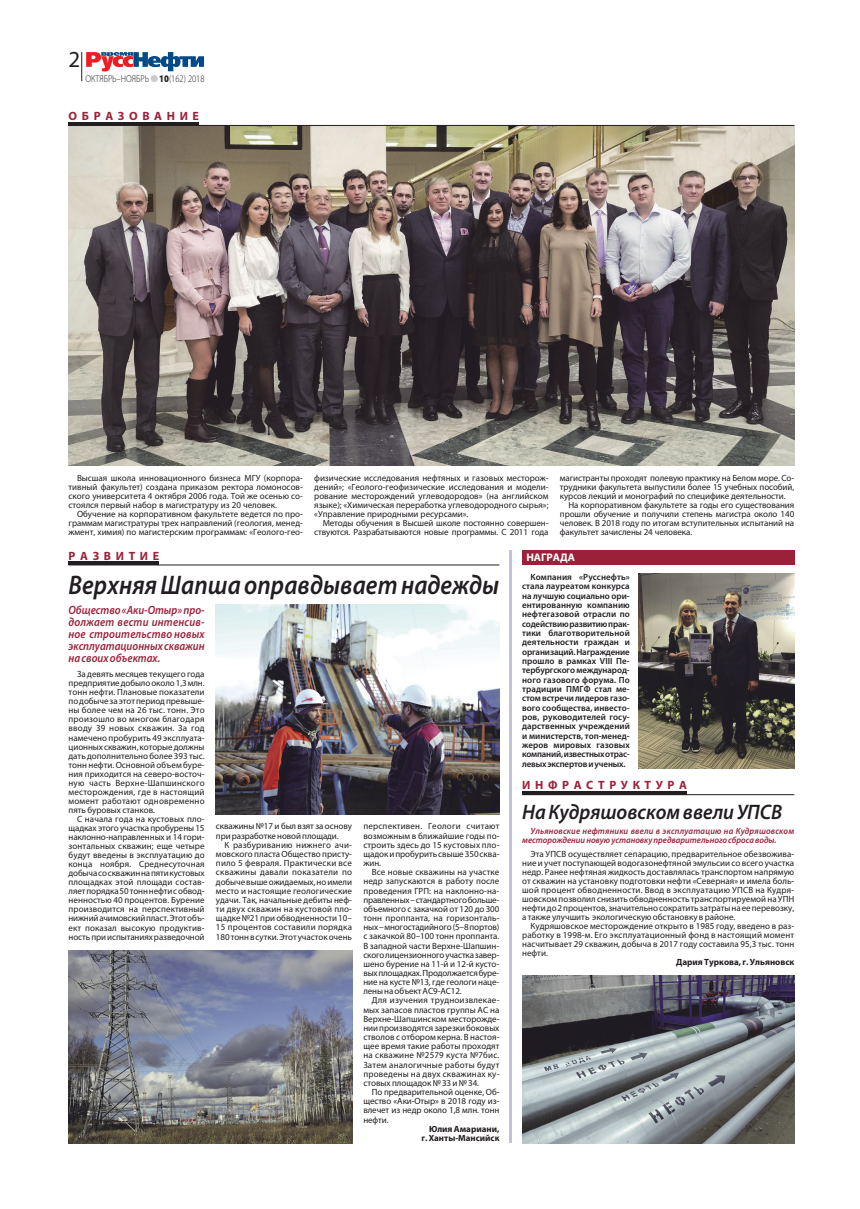
<style>
.page{position:relative;width:860px;height:1209px;background:#fff}
.page>*{position:absolute;margin:0;border:0;box-sizing:border-box;transform-origin:0 0}
.t1{font:italic 600 27px "Myriad Pro";letter-spacing:.005em;color:#211d21;scale:.9 1}
.t2{font:23px "Myriad Pro";color:#211d21}
.t3{font:italic 600 21px "Myriad Pro";color:#211d21;scale:.95 1}
.t4{font:italic 600 12px/12px "Myriad Pro";color:#9b213a;text-align:justify;scale:.9 1}
.t5{font:700 12px "Myriad Pro";letter-spacing:.39em;color:#9b213a}
.t6{font:700 11px "Myriad Pro";color:#fff}
.t7{font:300 10px "Myriad Pro";color:#211d21;scale:.85 1}
.t8{font:9px/9px "Myriad Pro";letter-spacing:-.01em;color:#211d21;text-align:justify}
.t9{font:600 9px/9.3px "Myriad Pro";letter-spacing:-.015em;color:#211d21;text-align:justify}
.t10{font:italic 600 9px/9px "Myriad Pro";color:#9b213a;scale:.95 1}
.t11{font:700 9px/9.2px "Myriad Pro";color:#211d21;text-align:right}
.s1{color:#cbcccf}
.s2{font-weight:900}
</style>
<div class="page">
<img style="left:69px;top:126px;width:725px;height:339px">
<svg style="left:81px;top:52px;width:123px;height:29px"></svg>
<hr style="left:69px;top:125px;width:725px;height:1px;background:#211d21">
<hr style="left:69px;top:122px;width:130px;height:4px;background:#211d21">
<hr style="left:69px;top:565px;width:430px;height:1px;background:#211d21">
<hr style="left:69px;top:561px;width:90px;height:4px;background:#211d21">
<img style="left:216px;top:604px;width:283px;height:210px">
<img style="left:69px;top:950px;width:283px;height:193px">
<hr style="left:509px;top:550px;width:3px;height:593px;background:#c3c3d8">
<img style="left:522px;top:976px;width:272px;height:167px">
<hr style="left:522px;top:794px;width:272px;height:1px;background:#211d21">
<hr style="left:522px;top:791px;width:165px;height:3px;background:#211d21">
<div style="left:522px;top:550px;width:272px;height:15px;background:#9b213a"></div>
<img style="left:638px;top:573px;width:156px;height:196px">
<h2 class="t2" style="left:69px;top:46px;width:13px">2</h2>
<p class="t7" style="left:85px;top:73px;width:142px">ОКТЯБРЬ–НОЯБРЬ<span class="s1">●</span><span class="s2">10</span>(162) 2018</p>
<h3 class="t5" style="left:69px;top:109px;width:132px">ОБРАЗОВАНИЕ</h3>
<p class="t8" style="left:69px;top:473px;width:236px;text-indent:9px">Высшая школа инновационного бизнеса МГУ (корпора&shy;тивный факультет) создана приказом ректора ломоносов&shy;ского университета 4 октября 2006 года. Той же осенью со - стоялся первый набор в магистратуру из 20 человек.</p>
<p class="t8" style="left:69px;top:509px;width:236px;text-indent:9px">Обучение на корпоративном факультете ведется по про&shy;граммам магистратуры трех направлений (геология, ме нед - жмент, химия) по магистерским программам: «Геолого-гео-</p>
<p class="t8" style="left:314px;top:473px;width:236px">физические исследования нефтяных и газовых месторож&shy;дений»; «Геолого-геофизические исследования и модели&shy;рование месторождений углеводородов» (на английском языке); «Химическая переработка углеводородного сырья»; «Управление природными ресурсами».</p>
<p class="t8" style="left:314px;top:518px;width:236px;text-align:right">Методы обучения в Высшей школе постоянно совершен&shy;ствуются. Разрабатываются новые программы. С 2011 года</p>
<p class="t8" style="left:560px;top:473px;width:236px">ма гистранты проходят полевую практику на Белом море. Со -</p>
<p class="t8" style="left:560px;top:482px;width:236px">трудники факультета выпустили более 15 учебных пособий,</p>
<p class="t8" style="left:560px;top:491px;width:227px">курсов лекций и монографий по специфике деятельности.</p>
<p class="t8" style="left:568px;top:500px;width:227px">На корпоративном факультете за годы его существования</p>
<p class="t8" style="left:560px;top:509px;width:236px">прошли обучение и получили степень магистра около 140</p>
<p class="t8" style="left:560px;top:518px;width:236px">человек. В 2018 году по итогам вступительных испытаний на</p>
<p class="t8" style="left:560px;top:527px;width:134px">факультет зачислены 24 человека.</p>
<h3 class="t5" style="left:69px;top:548px;width:92px">РАЗВИТИЕ</h3>
<h1 class="t1" style="left:69px;top:568px;width:480px">Верхняя Шапша оправдывает надежды</h1>
<h3 class="t4" style="left:69px;top:603px;width:153px">Общество «Аки-Отыр» про&shy;должает вести интенсив&shy;ное строительство новых эксплуатационных скважин на своих объектах.</h3>
<p class="t8" style="left:69px;top:669px;width:138px;text-indent:9px">За девять месяцев текущего года предприятие добыло около 1,3 млн. тонн нефти. Плановые показатели по добыче за этот период превыше&shy;ны более чем на 26 тыс. тонн. Это произошло во многом благодаря вводу 39 новых скважин. За год намечено пробурить 49 эксплуата&shy;ционных скважин, которые должны дать дополнительно более 393 тыс. тонн нефти. Основной объем буре&shy;ния приходится на северо-восточ&shy;ную часть Верхне-Шапшинского месторождения, где в настоящий момент работают одновременно пять буровых станков.</p>
<p class="t8" style="left:69px;top:814px;width:138px;text-indent:9px">С начала года на кустовых пло&shy;щадках этого участка пробурены 15 наклонно-направленных и 14 гори&shy;зонтальных скважин; еще четыре будут введены в эксплуатацию до конца ноября. Среднесуточная добыча со скважин на пяти кустовых площадках этой площади состав&shy;ляет порядка 50 тонн нефти с обвод&shy;ненностью 40 процентов. Бурение производится на перспективный нижний ачимовский пласт. Этот объ&shy;ект показал высокую продуктив&shy;ность при испытаниях разведочной</p>
<p class="t8" style="left:216px;top:821px;width:138px">скважины №17 и был взят за основу при разработке новой площади.</p>
<p class="t8" style="left:363px;top:821px;width:138px">перспективен. Геологи считают воз можным в ближайшие годы по - строить здесь до 15 кустовых пло - щадок и пробурить свыше 350 сква&shy;жин.</p>
<p class="t8" style="left:363px;top:867px;width:138px;text-indent:9px">Все новые скважины на участке недр запускаются в работу после проведения ГРП: на наклонно-на - правленных – стандартного больше&shy;объемного с закачкой от 120 до 300 тонн проппанта, на горизонталь&shy;ных – многостадийного (5–8 портов) с закачкой 80–100 тонн проппанта.<br>В западной части Верхне-Шап шин - ского лицензионного участка завер&shy;шено бурение на 11-й и 12-й кусто&shy;вых площадках. Продолжается буре&shy;ние на кусте №13, где геологи наце&shy;лены на объект АС9-АС12.</p>
<p class="t8" style="left:363px;top:995px;width:138px;text-indent:9px">Для изучения трудноизвлекае&shy;мых запасов пластов группы АС на Верхне-Шапшинском месторожде&shy;нии производятся зарезки боковых стволов с отбором керна. В настоя&shy;щее время такие работы проходят на скважине №2579 куста №7бис.<br>Затем аналогичные работы будут проведены на двух скважинах ку - стовых площадок №33 и №34.</p>
<p class="t8" style="left:363px;top:1087px;width:138px;text-indent:9px">По предварительной оценке, Об - щество «Аки-Отыр» в 2018 году из - влечет из недр около 1,8 млн. тонн нефти.</p>
<p class="t11" style="left:421px;top:1124px;width:80px">Юлия Амариани, г. Ханты-Мансийск</p>
<p class="t8" style="left:216px;top:840px;width:138px;text-indent:9px">К разбуриванию нижнего ачи&shy;мовского пласта Общество присту&shy;пило 5 февраля. Практически все скважины давали показатели по добыче выше ожидаемых, но имели место и настоящие геологические удачи. Так, начальные дебиты неф - ти двух скважин на кустовой пло&shy;щадке №21 при обводненности 10– 15 процентов составили порядка 180 тонн в сутки. Этот участок очень</p>
<p class="t6" style="left:526px;top:551px;width:50px">НАГРАДА</p>
<p class="t9" style="left:522px;top:572px;width:109px;text-indent:9px">Компания «Русснефть» стала лауреатом конкурса на лучшую социально ори&shy;ентированную компанию нефтегазовой отрасли по содействию развитию прак - тики благотворительной деятельности граждан и организаций. Награждение прошло в рамках VIII Пе - тербургского меж ду на род - ного газового форума. По традиции ПМГФ стал ме - стом встречи лидеров газо&shy;вого сообщества, инвесто&shy;ров, руководителей госу&shy;дарственных учреждений и министерств, топ-менед&shy;жеров мировых газовых компаний, известных от рас - левых экспертов и ученых.</p>
<h3 class="t5" style="left:522px;top:778px;width:166px">ИНФРАСТРУКТУРА</h3>
<h3 class="t3" style="left:522px;top:799px;width:275px">На Кудряшовском ввели УПСВ</h3>
<p class="t10" style="left:522px;top:826px;width:288px;text-indent:9px">Ульяновские нефтяники ввели в эксплуатацию на Кудряшовском месторождении новую установку предварительного сброса воды.</p>
<p class="t8" style="left:522px;top:849px;width:274px;text-indent:9px">Эта УПСВ осуществляет сепарацию, предварительное обезвожива&shy;ние и учет поступающей водогазонефтяной эмульсии со всего участка недр. Ранее нефтяная жидкость доставлялась транспортом напрямую от скважин на установку подготовки нефти «Северная» и имела боль&shy;шой процент обводненности. Ввод в эксплуатацию УПСВ на Куд ря - шовском позволил снизить обводненность транспортируемой на УПН нефти до 2 процентов, значительно сократить затраты на ее перевозку, а также улучшить экологическую обстановку в районе.</p>
<p class="t8" style="left:522px;top:921px;width:274px;text-indent:9px">Кудряшовское месторождение открыто в 1985 году, введено в раз&shy;работку в 1998-м. Его эксплуатационный фонд в настоящий момент насчитывает 29 скважин, добыча в 2017 году составила 95,3 тыс. тонн нефти.</p>
<p class="t11" style="left:676px;top:957px;width:119px">Дария Туркова, г. Ульяновск</p>
</div>
